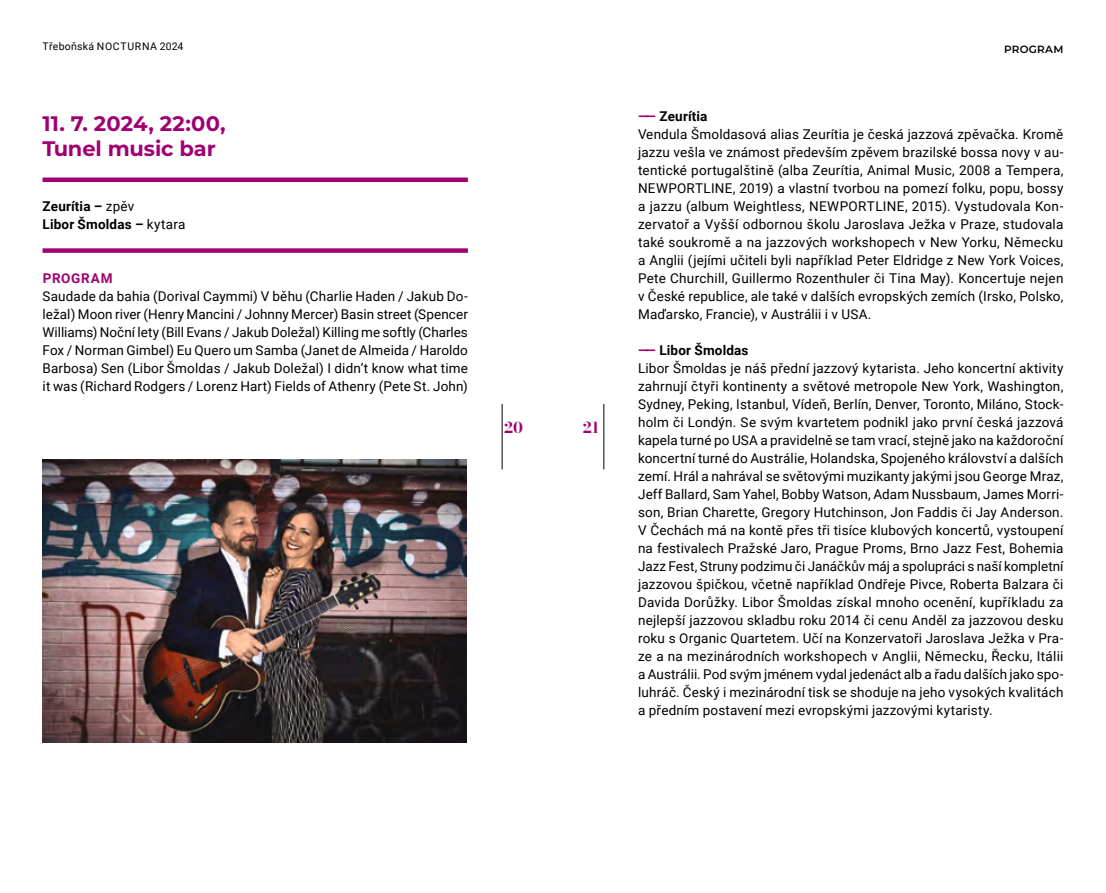
<style>
.page{position:relative;width:1106px;height:893px;background:#fff}
.page>*{position:absolute;margin:0;border:0;box-sizing:border-box;transform-origin:0 0}
.t1{font:700 21px/25.2px "Montserrat";letter-spacing:-.005em;color:#a00072}
.t2{font:700 15px "Bodoni Moda 18 pt";color:#a00072}
.t3{font:13.5px/18px "Roboto";letter-spacing:.01em;color:#000}
.t4{font:700 13.5px/18px "Roboto";letter-spacing:.01em;color:#000}
.t5{font:700 13.5px "Roboto";letter-spacing:.055em;color:#a00072}
.t6{font:10.5px "Roboto";letter-spacing:.03em;color:#000}
.t7{font:600 10.5px "Montserrat";letter-spacing:.02em;color:#000}
.s1{font-weight:400}
.s2{font-weight:700;color:#a00072}
.s3{font-weight:700}
</style>
<div class="page">
<hr style="left:502px;top:404px;width:1px;height:65px;background:#000">
<hr style="left:603px;top:404px;width:1px;height:65px;background:#000">
<div style="left:43px;top:248px;width:425px;height:5px;background:#a00072"></div>
<hr style="left:43px;top:178px;width:425px;height:4px;background:#a00072">
<img style="left:43px;top:460px;width:423px;height:282px">
<p class="t6" style="left:43px;top:39px;width:142px">Třeboňská NOCTURNA 2024</p>
<p class="t7" style="left:1004px;top:42px;width:61px">PROGRAM</p>
<h1 class="t1" style="left:43px;top:110px;width:184px">11. 7. 2024, 22:00,<br>Tunel music bar</h1>
<p class="t4" style="left:43px;top:196px;width:144px">Zeurítia – <span class="s1">zpěv<br></span>Libor Šmoldas – <span class="s1">kytara</span></p>
<p class="t5" style="left:43px;top:268px;width:71px">PROGRAM</p>
<p class="t3" style="left:43px;top:286px;width:427px;text-align:justify">Saudade da bahia (Dorival Caymmi) V běhu (Charlie Haden / Jakub Do&shy;ležal) Moon river (Henry Mancini / Johnny Mercer) Basin street (Spencer Williams) Noční lety (Bill Evans / Jakub Doležal) Killing me softly (Charles Fox / Norman Gimbel) Eu Quero um Samba (Janet de Almeida / Haroldo Barbosa) Sen (Libor Šmoldas / Jakub Doležal) I didn’t know what time it was (Richard Rodgers / Lorenz Hart) Fields of Athenry (Pete St. John)</p>
<p class="t2" style="left:504px;top:417px;width:20px">20</p>
<p class="t2" style="left:583px;top:417px;width:18px">21</p>
<p class="t3" style="left:638px;top:106px;width:427px"><span class="s2">― ―</span> <span class="s3">Zeurítia<br></span>Vendula Šmoldasová alias Zeurítia je česká jazzová zpěvačka. Kromě jazzu vešla ve známost především zpěvem brazilské bossa novy v au&shy;tentické portugalštině (alba Zeurítia, Animal Music, 2008 a Tempera, NEWPORTLINE, 2019) a vlastní tvorbou na pomezí folku, popu, bossy a jazzu (album Weightless, NEWPORTLINE, 2015). Vystudovala Kon&shy;zervatoř a Vyšší odbornou školu Jaroslava Ježka v Praze, studovala také soukromě a na jazzových workshopech v New Yorku, Německu a Anglii (jejími učiteli byli například Peter Eldridge z New York Voices, Pete Churchill, Guillermo Rozenthuler či Tina May). Koncertuje nejen v České republice, ale také v dalších evropských zemích (Irsko, Polsko, Maďarsko, Francie), v Austrálii i v USA.</p>
<p class="t3" style="left:638px;top:340px;width:427px"><span class="s2">― ―</span> <span class="s3">Libor Šmoldas<br></span>Libor Šmoldas je náš přední jazzový kytarista. Jeho koncertní aktivity zahrnují čtyři kontinenty a světové metropole New York, Washington, Sydney, Peking, Istanbul, Vídeň, Berlín, Denver, Toronto, Miláno, Stock&shy;holm či Londýn. Se svým kvartetem podnikl jako první česká jazzová kapela turné po USA a pravidelně se tam vrací, stejně jako na každoroční koncertní turné do Austrálie, Holandska, Spojeného království a dalších zemí. Hrál a nahrával se světovými muzikanty jakými jsou George Mraz, Jeff Ballard, Sam Yahel, Bobby Watson, Adam Nussbaum, James Morri&shy;son, Brian Charette, Gregory Hutchinson, Jon Faddis či Jay Anderson.<br>V Čechách má na kontě přes tři tisíce klubových koncertů, vystoupení na festivalech Pražské Jaro, Prague Proms, Brno Jazz Fest, Bohemia Jazz Fest, Struny podzimu či Janáčkův máj a spolupráci s naší kompletní jazzovou špičkou, včetně například Ondřeje Pivce, Roberta Balzara či Davida Dorůžky. Libor Šmoldas získal mnoho ocenění, kupříkladu za nejlepší jazzovou skladbu roku 2014 či cenu Anděl za jazzovou desku roku s Organic Quartetem. Učí na Konzervatoři Jaroslava Ježka v Pra&shy;ze a na mezinárodních workshopech v Anglii, Německu, Řecku, Itálii a Austrálii. Pod svým jménem vydal jedenáct alb a řadu dalších jako spo&shy;luhráč. Český i mezinárodní tisk se shoduje na jeho vysokých kvalitách a předním postavení mezi evropskými jazzovými kytaristy.</p>
</div>
